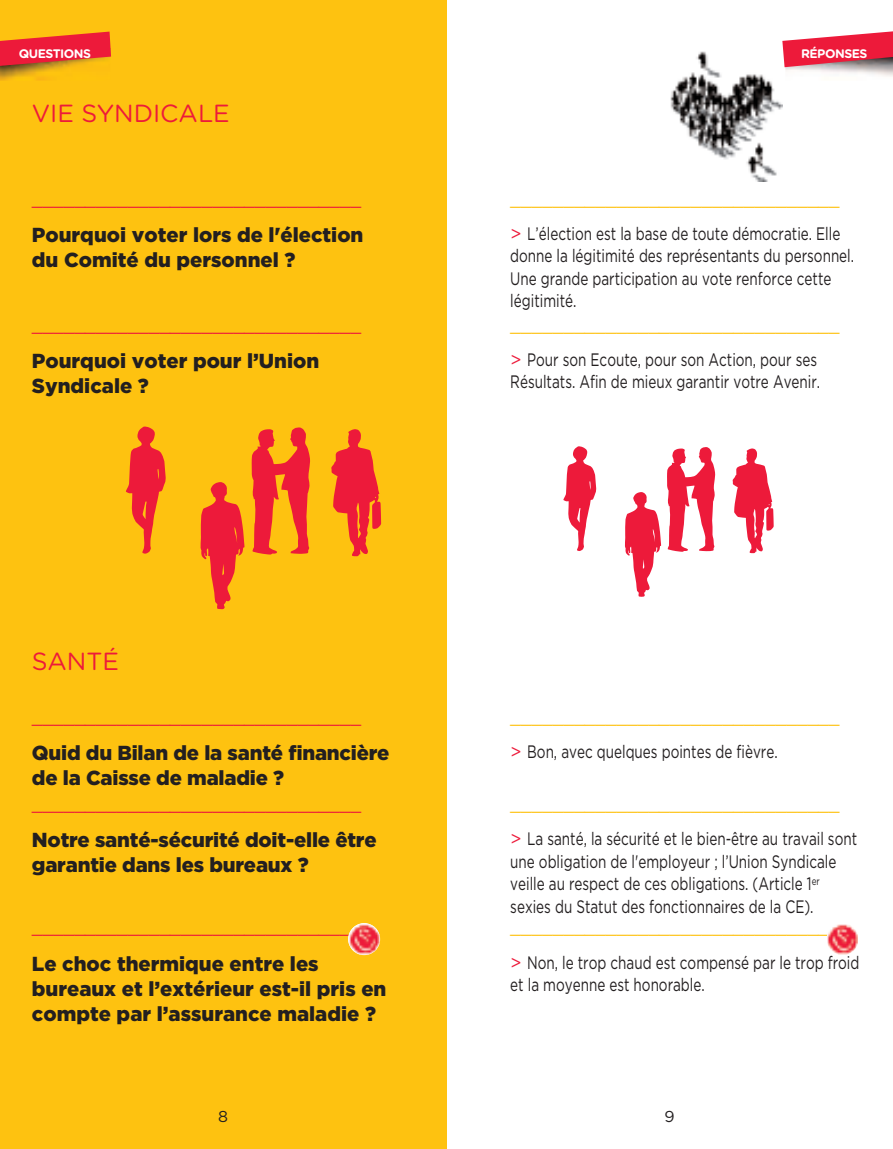
<style>
.page{position:relative;width:893px;height:1149px;background:#fff}
.page>*{position:absolute;margin:0;border:0;box-sizing:border-box;transform-origin:0 0}
.t1{font:24.75px "Gotham Rounded";color:#ed1a3a}
.t2{font:900 20.25px/24.8px "Gotham";color:#231f20}
.t3{font:18px/35.3px "Gotham";color:#231f20;scale:.75 1}
.t4{font:18px "Gotham";color:#ed1a3a}
.t5{font:15.75px "Gotham Rounded";color:#231f20}
.t6{font:700 12.38px "Gotham Rounded";letter-spacing:-.04em;color:#fff}
.s1{color:#fec210}
.s2{color:#ed1a3a}
</style>
<div class="page">
<svg style="left:782px;top:31px;width:111px;height:36px;background:#e34c63"></svg>
<div style="left:0;top:0;width:446px;height:1148px;background:#fec210"></div>
<img style="left:0;top:67px;width:65px;height:14px">
<svg style="left:0;top:32px;width:111px;height:35px"></svg>
<img style="left:670px;top:51px;width:112px;height:130px">
<svg style="left:126px;top:426px;width:40px;height:127px"></svg>
<svg style="left:200px;top:482px;width:44px;height:127px"></svg>
<svg style="left:331px;top:429px;width:50px;height:127px"></svg>
<svg style="left:252px;top:427px;width:58px;height:128px"></svg>
<svg style="left:563px;top:446px;width:33px;height:105px"></svg>
<svg style="left:625px;top:492px;width:36px;height:105px"></svg>
<svg style="left:732px;top:448px;width:42px;height:105px"></svg>
<svg style="left:667px;top:447px;width:48px;height:105px"></svg>
<img style="left:348px;top:923px;width:31px;height:31px">
<img style="left:827px;top:924px;width:31px;height:30px">
<p class="t6" style="left:19px;top:49px;width:74px">QUESTIONS</p>
<p class="t6" style="left:801px;top:49px;width:68px">RÉPONSES</p>
<h1 class="t1" style="left:32px;top:105px;width:200px">VIE SYNDICALE</h1>
<p class="t4" style="left:32px;top:188px;width:331px">_______________________________</p>
<p class="t2" style="left:32px;top:222px;width:333px">Pourquoi voter lors de l'élection du Comité du personnel ?</p>
<p class="t4" style="left:32px;top:314px;width:331px">_______________________________</p>
<p class="t2" style="left:32px;top:348px;width:289px">Pourquoi voter pour l’Union<br>Syndicale ?</p>
<h1 class="t1" style="left:32px;top:652px;width:89px">SANTÉ</h1>
<p class="t4" style="left:32px;top:706px;width:331px">_______________________________</p>
<p class="t2" style="left:32px;top:740px;width:359px">Quid du Bilan de la santé financière de la Caisse de maladie ?</p>
<p class="t4" style="left:32px;top:793px;width:331px">_______________________________</p>
<p class="t2" style="left:32px;top:827px;width:346px">Notre santé-sécurité doit-elle être garantie dans les bureaux ?</p>
<p class="t4" style="left:32px;top:916px;width:331px">_______________________________</p>
<p class="t2" style="left:32px;top:950px;width:356px">Le choc thermique entre les bureaux et l’extérieur est-il pris en compte par l’assurance maladie ?</p>
<p class="t3" style="left:510px;top:180px;width:442px"><span class="s1">_______________________________ </span><span class="s2">&gt;</span> L’élection est la base de toute démocratie. Elle</p>
<p class="t3" style="left:510px;top:244px;width:460px;line-height:22.5px">donne la légitimité des représentants du personnel.<br>Une grande participation au vote renforce cette légitimité.</p>
<p class="t3" style="left:510px;top:306px;width:441px"><span class="s1">_______________________________ </span><span class="s2">&gt;</span> Pour son Ecoute, pour son Action, pour ses</p>
<p class="t3" style="left:510px;top:364px;width:415px">Résultats. Afin de mieux garantir votre Avenir.</p>
<p class="t3" style="left:510px;top:698px;width:441px"><span class="s1">_______________________________ </span><span class="s2">&gt;</span> Bon, avec quelques pointes de fièvre.</p>
<p class="t3" style="left:510px;top:785px;width:464px"><span class="s1">_______________________________<br></span><span class="s2">&gt;</span> La santé, la sécurité et le bien-être au travail sont</p>
<p class="t3" style="left:510px;top:849px;width:436px;line-height:22.5px">une obligation de l'employeur ; l’Union Syndicale veille au respect de ces obligations. (Article 1<sup>er </sup>sexies du Statut des fonctionnaires de la CE).</p>
<p class="t3" style="left:510px;top:908px;width:467px"><span class="s1">_______________________________<br></span><span class="s2">&gt;</span> Non, le trop chaud est compensé par le trop froid</p>
<p class="t3" style="left:510px;top:966px;width:261px">et la moyenne est honorable.</p>
<p class="t5" style="left:218px;top:1110px;width:11px">8</p>
<p class="t5" style="left:665px;top:1110px;width:12px">9</p>
</div>
